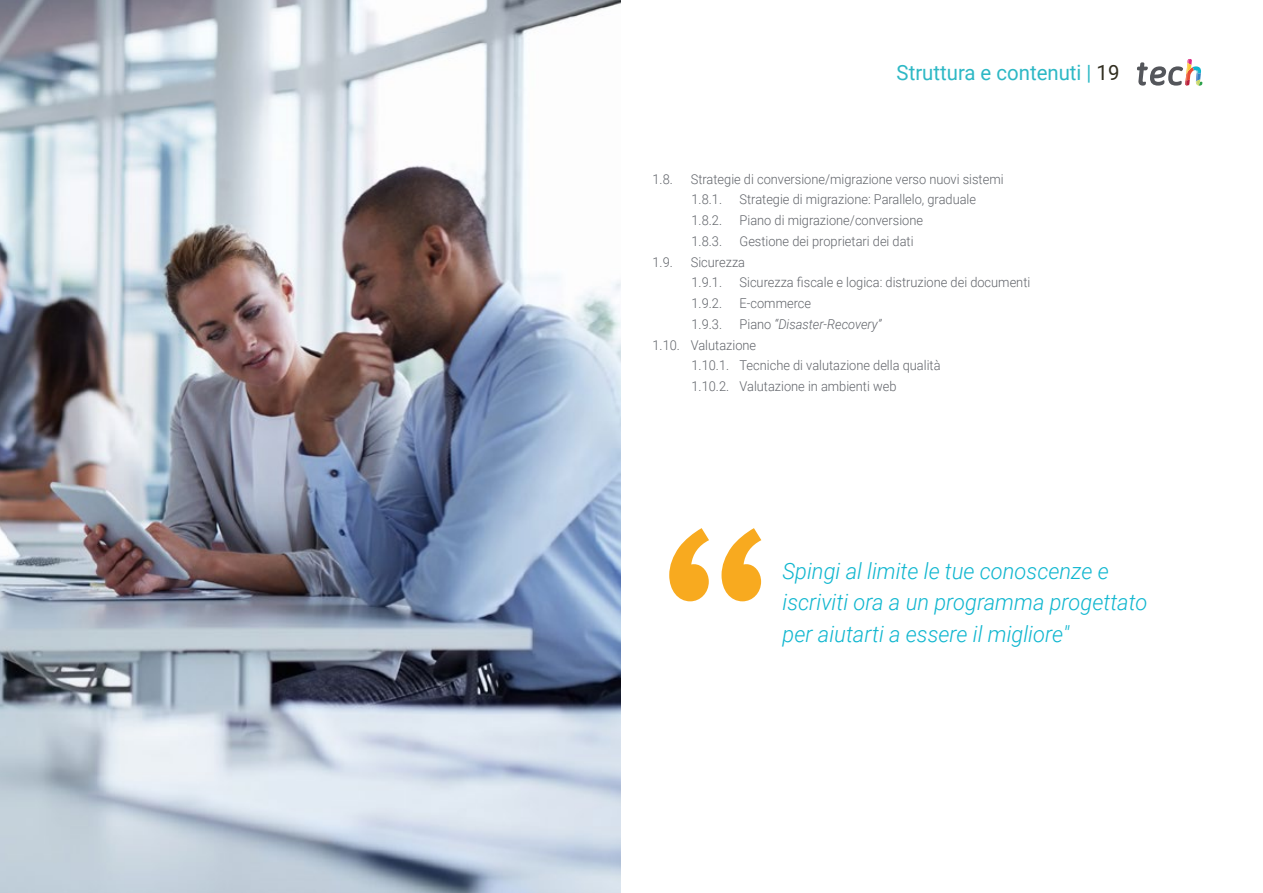
<style>
.page{position:relative;width:1263px;height:893px;background:#fff}
.page>*{position:absolute;margin:0;border:0;box-sizing:border-box;transform-origin:0 0}
.t1{font:italic 300 22.5px/31.5px "Roboto";color:#0fb6cf}
.t2{font:21px "Roboto";color:#2db8c5}
.t3{font:300 13.5px/20.7px "Roboto";color:#61646a;scale:.95 1}
.s1{color:#312e20}
.s2{font-style:italic}
</style>
<div class="page">
<img style="left:0;top:0;width:621px;height:893px">
<svg style="left:669px;top:528px;width:92px;height:73px"></svg>
<svg style="left:1137px;top:59px;width:65px;height:27px"></svg>
<h2 class="t2" style="left:897px;top:57px;width:224px">Struttura e contenuti | <span class="s1">19</span></h2>
<p class="t3" style="left:652px;top:168px;width:23px">1.8.</p>
<p class="t3" style="left:691px;top:168px;width:331px">Strategie di conversione/migrazione verso nuovi sistemi<br>1.8.1.</p>
<p class="t3" style="left:739px;top:189px;width:251px">Strategie di migrazione: Parallelo, graduale</p>
<p class="t3" style="left:691px;top:209px;width:34px">1.8.2.</p>
<p class="t3" style="left:739px;top:209px;width:195px">Piano di migrazione/conversione</p>
<p class="t3" style="left:691px;top:230px;width:34px">1.8.3.</p>
<p class="t3" style="left:739px;top:230px;width:185px">Gestione dei proprietari dei dati</p>
<p class="t3" style="left:652px;top:251px;width:23px">1.9.</p>
<p class="t3" style="left:691px;top:251px;width:59px">Sicurezza<br>1.9.1.</p>
<p class="t3" style="left:739px;top:272px;width:308px">Sicurezza fiscale e logica: distruzione dei documenti</p>
<p class="t3" style="left:691px;top:292px;width:34px">1.9.2.</p>
<p class="t3" style="left:739px;top:292px;width:77px">E-commerce</p>
<p class="t3" style="left:691px;top:313px;width:34px">1.9.3.</p>
<p class="t3" style="left:652px;top:313px;width:243px;text-indent:87px">Piano <span class="s2">“Disaster-Recovery”<br></span>1.10. Valutazione</p>
<p class="t3" style="left:691px;top:355px;width:264px">1.10.1. Tecniche di valutazione della qualità<br>1.10.2. Valutazione in ambienti web</p>
<h1 class="t1" style="left:783px;top:554px;width:366px">Spingi al limite le tue conoscenze e iscriviti ora a un programma progettato per aiutarti a essere il migliore"</h1>
</div>
